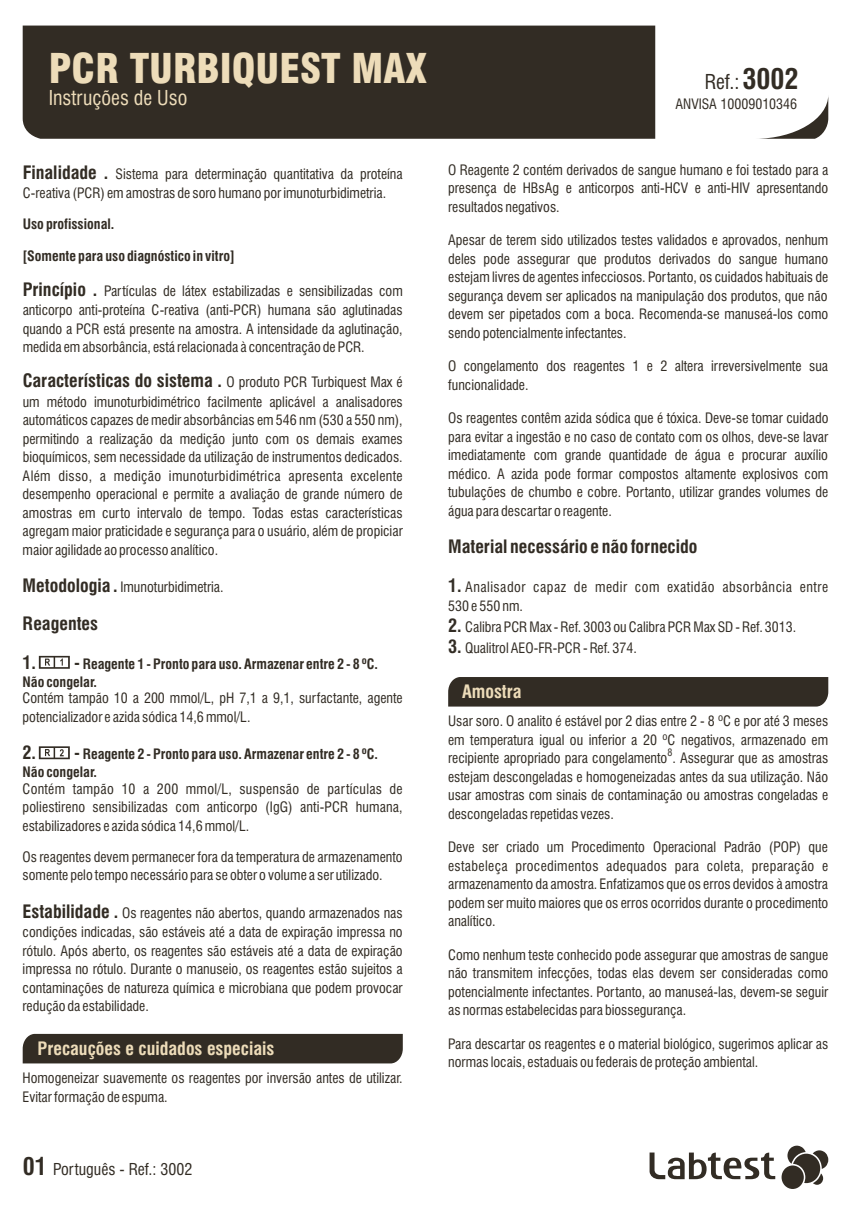
<style>
.page{position:relative;width:851px;height:1214px;background:#fff}
.page>*{position:absolute;margin:0;border:0;box-sizing:border-box;transform-origin:0 0}
.t1{font:900 condensed 40px "Swiss 721 BT";color:#eddcb9}
.t2{font:condensed 20px "Swiss 721 BT";color:#eddcb9}
.t3{font:condensed 20px "Swiss 721 BT";color:#322c24}
.t4{font:700 condensed 18px "Swiss 721 BT";color:#322c24}
.t5{font:700 condensed 18px "Swiss 721 BT";color:#eddcb9}
.t6{font:condensed 16px "Swiss 721 BT";color:#322c24}
.t7{font:condensed 14px/18.4px "Swiss 721 BT";color:#322c24;text-align:justify}
.t8{font:700 condensed 14px/17.8px "Swiss 721 BT";color:#322c24}
.t9{font:condensed 14px/19.6px "Swiss 721 BT";letter-spacing:.035em;color:#322c24}
.t10{font:condensed 10px "Swiss 721 BT";color:#322c24}
.s1{font-weight:700;font-size:28px}
.s2{font-weight:700;font-size:18px}
.s3{font-weight:400;font-size:14px}
.s4{font-size:18px}
.s5{font-weight:700;font-size:24px}
</style>
<div class="page">
<svg style="left:649px;top:1152px;width:126px;height:26px"></svg>
<svg style="left:781px;top:1145px;width:47px;height:43px"></svg>
<div style="left:23px;top:1033px;width:380px;height:30px;background:#322c24"></div>
<div style="left:448px;top:677px;width:380px;height:29px;background:#322c24"></div>
<svg style="left:759px;top:98px;width:69px;height:41px"></svg>
<div style="left:23px;top:26px;width:632px;height:113px;background:#322c24"></div>
<h1 class="t1" style="left:49px;top:53px;width:379px">PCR TURBIQUEST MAX</h1>
<h2 class="t2" style="left:49px;top:90px;width:140px">Instruções de Uso</h2>
<h2 class="t3" style="left:704px;top:74px;width:95px">Ref.:<span class="s1">3002</span></h2>
<p class="t7" style="left:675px;top:96px;width:123px">ANVISA 10009010346</p>
<p class="t7" style="left:23px;top:165px;width:381px;line-height:19.6px"><span class="s2">Finalidade .</span> Sistema para determinação quantitativa da proteína<br>C-reativa (PCR) em amostras de soro humano por imunoturbidimetria.</p>
<p class="t8" style="left:23px;top:217px;width:93px">Uso profissional.</p>
<p class="t8" style="left:23px;top:248px;width:213px">[Somente para uso diagnóstico in vitro]</p>
<p class="t7" style="left:23px;top:282px;width:381px"><span class="s2">Princípio .</span> Partículas de látex estabilizadas e sensibilizadas com anticorpo anti-proteína C-reativa (anti-PCR) humana são aglutinadas quando a PCR está presente na amostra. A intensidade da aglutinação, medida em absorbância, está relacionada à concentração de PCR.</p>
<p class="t4" style="left:23px;top:373px;width:381px">Características do sistema . <span class="s3">O produto PCR Turbiquest Max é</span></p>
<p class="t7" style="left:23px;top:394px;width:381px">um método imunoturbidimétrico facilmente aplicável a analisadores automáticos capazes de medir absorbâncias em 546 nm (530 a 550 nm), permitindo a realização da medição junto com os demais exames bioquímicos, sem necessidade da utilização de instrumentos dedicados.<br>Além disso, a medição imunoturbidimétrica apresenta excelente desempenho operacional e permite a avaliação de grande número de amostras em curto intervalo de tempo. Todas estas características agregam maior praticidade e segurança para o usuário, além de propiciar maior agilidade ao processo analítico.</p>
<p class="t7" style="left:23px;top:579px;width:202px"><span class="s2">Metodologia .</span> Imunoturbidimetria.</p>
<p class="t4" style="left:23px;top:616px;width:77px">Reagentes</p>
<p class="t8" style="left:23px;top:656px;width:357px"><span class="s4">1. -</span> Reagente 1 - Pronto para uso. Armazenar entre 2 - 8 ºC.<br>Não congelar.</p>
<p class="t7" style="left:23px;top:690px;width:381px">Contém tampão 10 a 200 mmol/L, pH 7,1 a 9,1, surfactante, agente potencializador e azida sódica 14,6 mmol/L.</p>
<p class="t8" style="left:23px;top:746px;width:357px"><span class="s4">2. -</span> Reagente 2 - Pronto para uso. Armazenar entre 2 - 8 ºC.<br>Não congelar.</p>
<p class="t7" style="left:23px;top:780px;width:381px">Contém tampão 10 a 200 mmol/L, suspensão de partículas de poliestireno sensibilizadas com anticorpo (IgG) anti-PCR humana, estabilizadores e azida sódica 14,6 mmol/L.</p>
<p class="t7" style="left:23px;top:849px;width:381px">Os reagentes devem permanecer fora da temperatura de armazenamento somente pelo tempo necessário para se obter o volume a ser utilizado.</p>
<p class="t7" style="left:23px;top:904px;width:381px"><span class="s2">Estabilidade .</span> Os reagentes não abertos, quando armazenados nas condições indicadas, são estáveis até a data de expiração impressa no rótulo. Após aberto, os reagentes são estáveis até a data de expiração impressa no rótulo. Durante o manuseio, os reagentes estão sujeitos a contaminações de natureza química e microbiana que podem provocar redução da estabilidade.</p>
<p class="t5" style="left:38px;top:1040px;width:238px">Precauções e cuidados especiais</p>
<p class="t7" style="left:23px;top:1070px;width:381px">Homogeneizar suavemente os reagentes por inversão antes de utilizar.<br>Evitar formação de espuma.</p>
<p class="t6" style="left:23px;top:1162px;width:171px"><span class="s5">01</span> Português - Ref.: 3002</p>
<p class="t7" style="left:448px;top:162px;width:381px">O Reagente 2 contém derivados de sangue humano e foi testado para a presença de HBsAg e anticorpos anti-HCV e anti-HIV apresentando resultados negativos.</p>
<p class="t7" style="left:448px;top:232px;width:381px">Apesar de terem sido utilizados testes validados e aprovados, nenhum deles pode assegurar que produtos derivados do sangue humano estejam livres de agentes infecciosos. Portanto, os cuidados habituais de segurança devem ser aplicados na manipulação dos produtos, que não devem ser pipetados com a boca. Recomenda-se manuseá-los como sendo potencialmente infectantes.</p>
<p class="t7" style="left:448px;top:358px;width:381px">O congelamento dos reagentes 1 e 2 altera irreversivelmente sua funcionalidade.</p>
<p class="t7" style="left:448px;top:410px;width:382px">Os reagentes contêm azida sódica que é tóxica. Deve-se tomar cuidado para evitar a ingestão e no caso de contato com os olhos, deve-se lavar imediatamente com grande quantidade de água e procurar auxílio médico. A azida pode formar compostos altamente explosivos com tubulações de chumbo e cobre. Portanto, utilizar grandes volumes de água para descartar o reagente.</p>
<p class="t4" style="left:448px;top:539px;width:251px">Material necessário e não fornecido</p>
<p class="t9" style="left:448px;top:578px;width:381px"><span class="s2">1.</span> Analisador capaz de medir com exatidão absorbância entre<br>530 e 550 nm.</p>
<p class="t7" style="left:448px;top:619px;width:349px"><span class="s2">2.</span> Calibra PCR Max - Ref. 3003 ou Calibra PCR Max SD - Ref. 3013.</p>
<p class="t7" style="left:448px;top:640px;width:190px"><span class="s2">3.</span> Qualitrol AEO-FR-PCR - Ref. 374.</p>
<p class="t5" style="left:462px;top:684px;width:61px">Amostra</p>
<p class="t7" style="left:448px;top:713px;width:381px">Usar soro. O analito é estável por 2 dias entre 2 - 8 ºC e por até 3 meses em temperatura igual ou inferior a 20 ºC negativos, armazenado em</p>
<p class="t10" style="left:667px;top:748px;width:6px">8</p>
<p class="t7" style="left:448px;top:750px;width:381px">recipiente apropriado para congelamento . Assegurar que as amostras estejam descongeladas e homogeneizadas antes da sua utilização. Não usar amostras com sinais de contaminação ou amostras congeladas e descongeladas repetidas vezes.</p>
<p class="t7" style="left:448px;top:839px;width:381px">Deve ser criado um Procedimento Operacional Padrão (POP) que estabeleça procedimentos adequados para coleta, preparação e armazenamento da amostra. Enfatizamos que os erros devidos à amostra podem ser muito maiores que os erros ocorridos durante o procedimento analítico.</p>
<p class="t7" style="left:448px;top:946px;width:381px">Como nenhum teste conhecido pode assegurar que amostras de sangue não transmitem infecções, todas elas devem ser consideradas como potencialmente infectantes. Portanto, ao manuseá-las, devem-se seguir as normas estabelecidas para biossegurança.</p>
<p class="t7" style="left:448px;top:1035px;width:381px">Para descartar os reagentes e o material biológico, sugerimos aplicar as normas locais, estaduais ou federais de proteção ambiental.</p>
</div>
